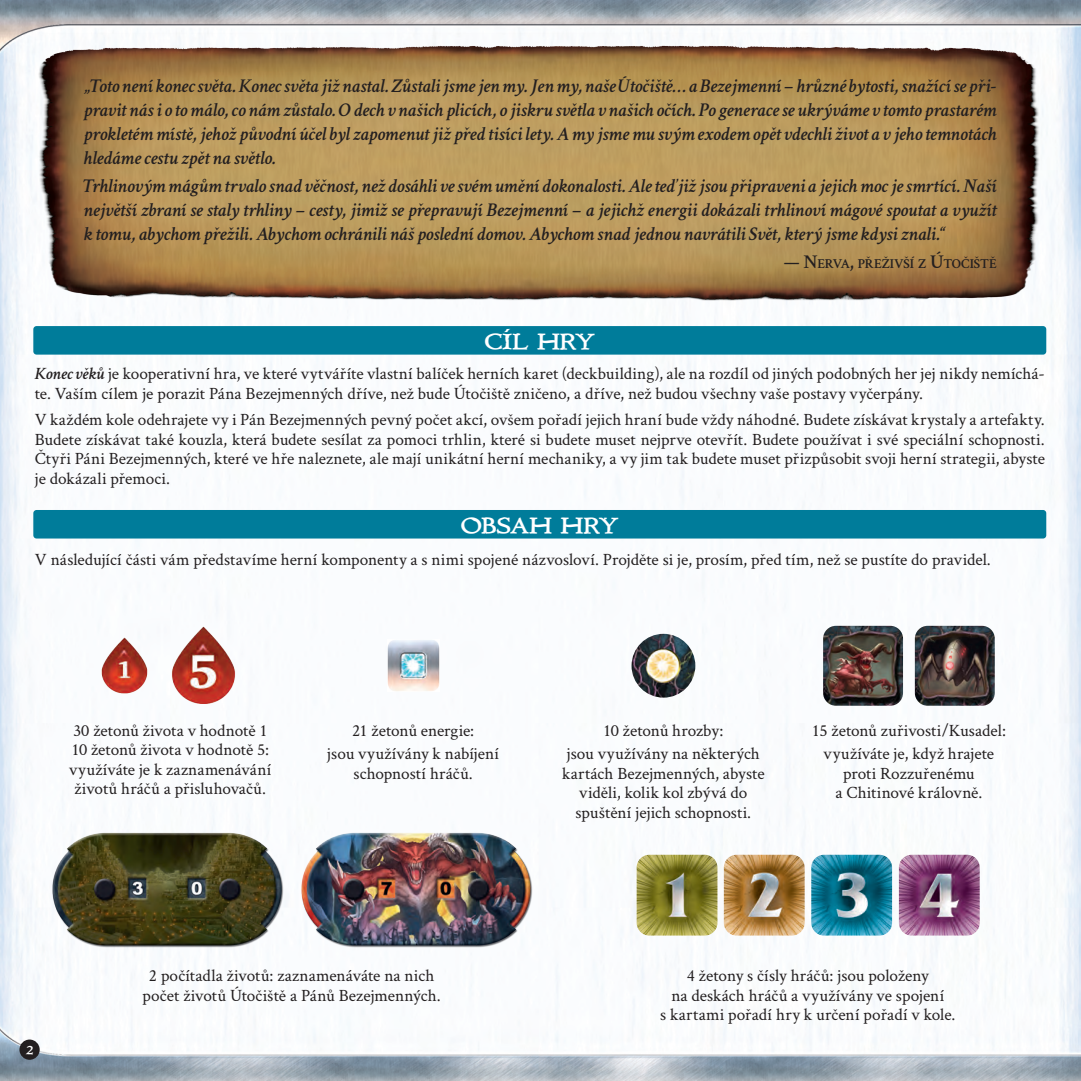
<style>
.page{position:relative;width:1081px;height:1081px;background:#fff}
.page>*{position:absolute;margin:0;border:0;box-sizing:border-box;transform-origin:0 0}
.t1{font:22.5px "Immortal CE Bold Modified";letter-spacing:.01em;color:#fff}
.t2{font:italic 600 19.5px/24px "Crimson Text";letter-spacing:-.005em;color:#231f20;text-align:justify}
.t3{font:17.25px/19.5px "Crimson Text";color:#231f20;text-align:center}
.t4{font:600 13.65px "Crimson Text";letter-spacing:-.01em;color:#231f20}
.t5{font:12px "Immortal CE Bold Modified";color:#fff}
.s1{font-size:19.5px}
.s2{font-weight:600;font-style:italic}
</style>
<div class="page">
<img style="left:0;top:0;width:1081px;height:1081px">
<img style="left:37px;top:33px;width:1005px;height:282px">
<img style="left:70px;top:611px;width:79px;height:108px">
<img style="left:149px;top:611px;width:108px;height:108px">
<img style="left:387px;top:639px;width:53px;height:53px">
<img style="left:823px;top:626px;width:80px;height:79px">
<img style="left:914px;top:626px;width:80px;height:79px">
<img style="left:43px;top:824px;width:497px;height:129px">
<div style="left:33px;top:326px;width:1013px;height:28px;background:#007c9a;border-radius:3px"></div>
<div style="left:33px;top:510px;width:1013px;height:28px;background:#007c9a;border-radius:3px"></div>
<img style="left:724px;top:854px;width:80px;height:81px">
<img style="left:811px;top:854px;width:81px;height:81px">
<img style="left:898px;top:854px;width:81px;height:81px">
<img style="left:636px;top:854px;width:81px;height:81px">
<img style="left:631px;top:634px;width:64px;height:63px;border-radius:32px">
<div style="left:19px;top:1039px;width:21px;height:20px;background:#231f20;border-radius:50%"></div>
<p class="t2" style="left:84px;top:72px;width:914px">„Toto není konec světa. Konec světa již nastal. Zůstali jsme jen my. Jen my, naše Útočiště… a Bezejmenní – hrůzné bytosti, snažící se při&shy;pravit nás i o to málo, co nám zůstalo. O dech v našich plicích, o jiskru světla v našich očích. Po generace se ukrýváme v tomto prastarém prokletém místě, jehož původní účel byl zapomenut již před tisíci lety. A my jsme mu svým exodem opět vdechli život a v jeho temnotách hledáme cestu zpět na světlo.</p>
<p class="t2" style="left:84px;top:172px;width:914px">Trhlinovým mágům trvalo snad věčnost, než dosáhli ve svém umění dokonalosti. Ale teď již jsou připraveni a jejich moc je smrtící. Naší největší zbraní se staly trhliny – cesty, jimiž se přepravují Bezejmenní – a jejichž energii dokázali trhlinoví mágové spoutat a využít k tomu, abychom přežili. Abychom ochránili náš poslední domov. Abychom snad jednou navrátili Svět, který jsme kdysi znali.“</p>
<p class="t4" style="left:783px;top:254px;width:214px"><span class="s1">— N</span>ERVA<span class="s1">,</span> PŘEŽIVŠÍ Z <span class="s1">Ú</span>TOČIŠTĚ</p>
<h1 class="t1" style="left:485px;top:327px;width:111px">CÍL HRY</h1>
<p class="t3" style="left:35px;top:363px;width:1011px;text-align:left"><span class="s2">Konec věků</span> je kooperativní hra, ve které vytváříte vlastní balíček herních karet (deckbuilding), ale na rozdíl od jiných podobných her jej nikdy nemíchá&shy;te. Vaším cílem je porazit Pána Bezejmenných dříve, než bude Útočiště zničeno, a dříve, než budou všechny vaše postavy vyčerpány.</p>
<p class="t3" style="left:35px;top:409px;width:1011px;text-align:justify">V každém kole odehrajete vy i Pán Bezejmenných pevný počet akcí, ovšem pořadí jejich hraní bude vždy náhodné. Budete získávat krystaly a artefakty.<br>Budete získávat také kouzla, která budete sesílat za pomoci trhlin, které si budete muset nejprve otevřít. Budete používat i své speciální schopnosti.<br>Čtyři Páni Bezejmenných, které ve hře naleznete, ale mají unikátní herní mechaniky, a vy jim tak budete muset přizpůsobit svoji herní strategii, abyste je dokázali přemoci.</p>
<h1 class="t1" style="left:461px;top:511px;width:159px">OBSAH HRY</h1>
<p class="t3" style="left:35px;top:549px;width:957px">V následující části vám představíme herní komponenty a s nimi spojené názvosloví. Projděte si je, prosím, před tím, než se pustíte do pravidel.</p>
<p class="t3" style="left:69px;top:719px;width:204px">30 žetonů života v hodnotě 1<br>10 žetonů života v hodnotě 5: využíváte je k zaznamenávání životů hráčů a přisluhovačů.</p>
<p class="t3" style="left:327px;top:717px;width:173px;line-height:23.9px">21 žetonů energie:<br>jsou využívány k nabíjení</p>
<p class="t3" style="left:353px;top:763px;width:121px">schopností hráčů.</p>
<p class="t3" style="left:567px;top:717px;width:195px;line-height:23.9px">10 žetonů hrozby:<br>jsou využívány na některých</p>
<p class="t3" style="left:562px;top:763px;width:204px">kartách Bezejmenných, abyste viděli, kolik kol zbývá do spuštění jejich schopnosti.</p>
<p class="t3" style="left:812px;top:717px;width:195px;line-height:23.9px">15 žetonů zuřivosti/Kusadel: využíváte je, když hrajete</p>
<p class="t3" style="left:835px;top:763px;width:148px">proti Rozzuřenému<br>a Chitinové královně.</p>
<p class="t5" style="left:26px;top:1042px;width:9px">2</p>
<p class="t3" style="left:143px;top:965px;width:299px">2 počítadla životů: zaznamenáváte na nich počet životů Útočiště a Pánů Bezejmenných.</p>
<p class="t3" style="left:660px;top:965px;width:297px">4 žetony s čísly hráčů: jsou položeny<br>na deskách hráčů a využívány ve spojení<br>s kartami pořadí hry k určení pořadí v kole.</p>
</div>
